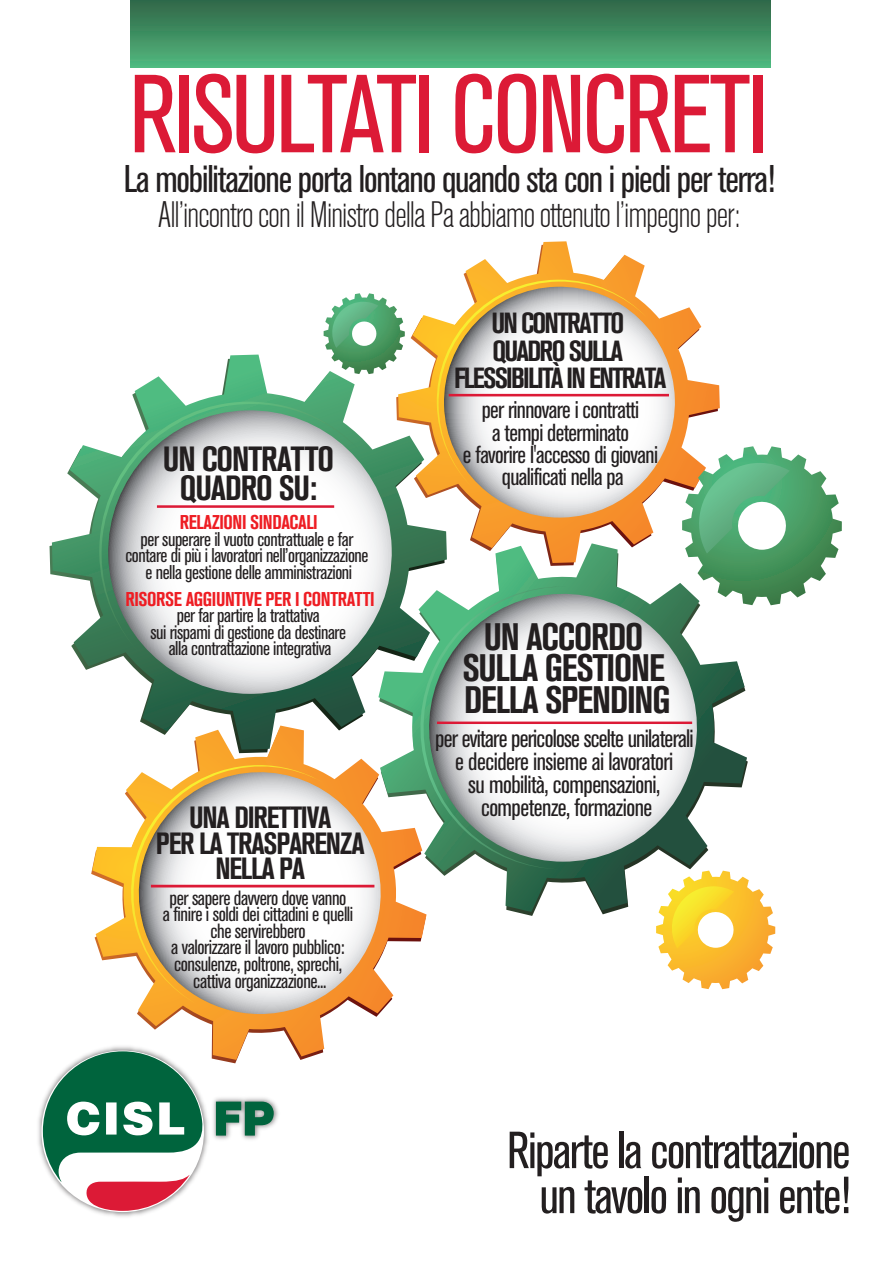
<style>
.page{position:relative;width:893px;height:1263px;background:#fff}
.page>*{position:absolute;margin:0;border:0;box-sizing:border-box;transform-origin:0 0}
.t1{font:condensed 109.65px "Akzidenz Grotesk BQ";letter-spacing:-.03em;color:#dc1a36}
.t2{font:condensed 51.6px/45px "Akzidenz Grotesk BQ";letter-spacing:-.03em;color:#231f20;text-align:right}
.t3{font:condensed 38.25px "Akzidenz Grotesk BQ";letter-spacing:-.03em;color:#231f20}
.t4{font:700 condensed 37.95px/31.7px "Akzidenz Grotesk BQ";letter-spacing:-.03em;color:#231f20;text-align:center}
.t5{font:300 condensed 36.45px "Akzidenz Grotesk BQ";letter-spacing:-.03em;color:#231f20}
.t6{font:700 condensed 34.65px/29px "Akzidenz Grotesk BQ";letter-spacing:-.03em;color:#231f20;text-align:center}
.t7{font:700 condensed 30.45px/25.3px "Akzidenz Grotesk BQ";letter-spacing:-.04em;color:#231f20;text-align:center}
.t8{font:700 condensed 28.95px/27.5px "Akzidenz Grotesk BQ";letter-spacing:-.06em;color:#231f20;text-align:center}
.t9{font:condensed 25.05px/23px "Akzidenz Grotesk BQ";letter-spacing:-.02em;color:#231f20;text-align:center}
.t10{font:condensed 24.45px/22.5px "Akzidenz Grotesk BQ";letter-spacing:-.025em;color:#231f20;text-align:center}
.t11{font:condensed 20.4px/16.6px "Akzidenz Grotesk BQ";letter-spacing:-.02em;color:#231f20;text-align:center}
.t12{font:condensed 19.8px/16.4px "Akzidenz Grotesk BQ";letter-spacing:-.02em;color:#231f20;text-align:center}
.t13{font:700 condensed 19.8px "Akzidenz Grotesk BQ";letter-spacing:-.02em;color:#ee1d23}
</style>
<div class="page">
<svg style="left:410px;top:241px;width:310px;height:302px"></svg>
<svg style="left:435px;top:280px;width:212px;height:207px"></svg>
<svg style="left:656px;top:880px;width:119px;height:109px"></svg>
<svg style="left:437px;top:543px;width:310px;height:369px"></svg>
<svg style="left:427px;top:586px;width:139px;height:283px"></svg>
<svg style="left:324px;top:293px;width:81px;height:62px"></svg>
<svg style="left:52px;top:355px;width:395px;height:395px"></svg>
<svg style="left:98px;top:402px;width:260px;height:254px"></svg>
<hr style="left:449px;top:394px;width:220px;height:2px;background:#dc1a36">
<hr style="left:157px;top:505px;width:177px;height:3px;background:#dc1a36">
<svg style="left:682px;top:446px;width:160px;height:159px"></svg>
<svg style="left:92px;top:725px;width:335px;height:335px"></svg>
<svg style="left:116px;top:761px;width:206px;height:244px"></svg>
<hr style="left:437px;top:721px;width:255px;height:3px;background:#dc1a36">
<hr style="left:151px;top:885px;width:223px;height:2px;background:#dc1a36">
<div style="left:131px;top:0;width:639px;height:67px;background:linear-gradient(to bottom,#306646,#50b87e)"></div>
<img style="left:38px;top:1044px;width:243px;height:173px">
<svg style="left:43px;top:1051px;width:161px;height:160px"></svg>
<svg style="left:216px;top:1101px;width:58px;height:34px;background:#508e76"></svg>
<h1 class="t1" style="left:129px;top:53px;width:640px">RISULTATI CONCRETI</h1>
<h3 class="t3" style="left:124px;top:158px;width:653px">La mobilitazione porta lontano quando sta con i piedi per terra!</h3>
<h3 class="t5" style="left:158px;top:195px;width:584px">All’incontro con il Ministro della Pa abbiamo ottenuto l’impegno per:</h3>
<h3 class="t6" style="left:163px;top:444px;width:173px">UN CONTRATTO<br>QUADRO SU:</h3>
<p class="t13" style="left:180px;top:511px;width:140px">RELAZIONI SINDACALI</p>
<p class="t12" style="left:125px;top:531px;width:245px">per superare il vuoto contrattuale e far contare di più i lavoratori nell’organizzazione e nella gestione delle amministrazioni</p>
<p class="t13" style="left:126px;top:588px;width:251px">RISORSE AGGIUNTIVE PER I CONTRATTI</p>
<p class="t12" style="left:150px;top:608px;width:197px">per far partire la trattativa<br>sui rispami di gestione da destinare alla contrattazione integrativa</p>
<h3 class="t7" style="left:156px;top:805px;width:210px">UNA DIRETTIVA<br>PER LA TRASPARENZA<br>NELLA PA</h3>
<p class="t11" style="left:163px;top:889px;width:192px">per sapere davvero dove vanno<br>a finire i soldi dei cittadini e quelli che servirebbero<br>a valorizzare il lavoro pubblico: consulenze, poltrone, sprechi, cattiva organizzazione...</p>
<h3 class="t8" style="left:454px;top:310px;width:214px">UN CONTRATTO<br>QUADRO SULLA<br>FLESSIBILITÀ IN ENTRATA</h3>
<p class="t10" style="left:463px;top:399px;width:197px">per rinnovare i contratti<br>a tempi determinato<br>e favorire l'accesso di giovani qualificati nella pa</p>
<h3 class="t4" style="left:462px;top:621px;width:210px">UN ACCORDO<br>SULLA GESTIONE<br>DELLA SPENDING</h3>
<p class="t9" style="left:435px;top:728px;width:260px">per evitare pericolose scelte unilaterali e decidere insieme ai lavoratori<br>su mobilità, compensazioni, competenze, formazione</p>
<h2 class="t2" style="left:507px;top:1128px;width:345px">Riparte la contrattazione un tavolo in ogni ente!</h2>
</div>
